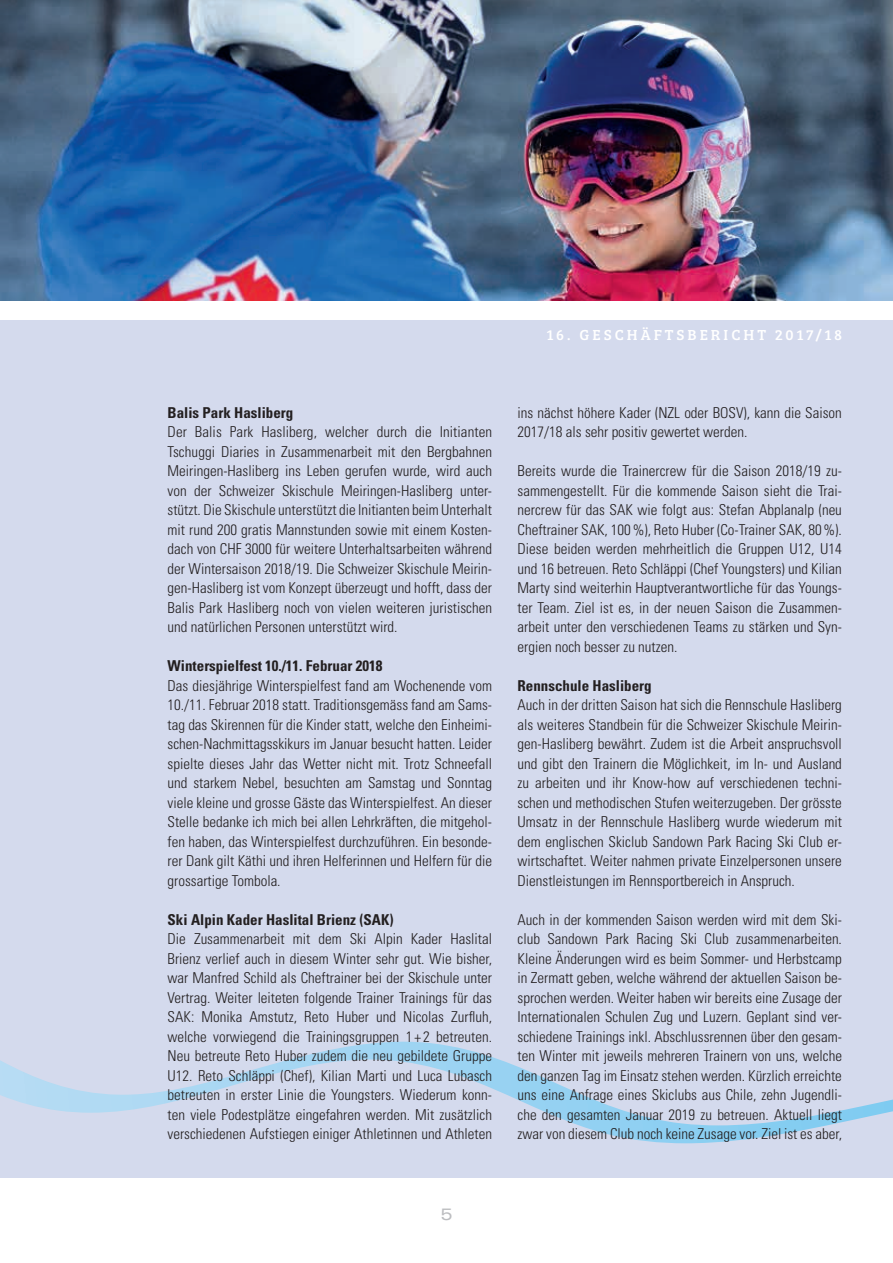
<style>
.page{position:relative;width:893px;height:1263px;background:#fff}
.page>*{position:absolute;margin:0;border:0;box-sizing:border-box;transform-origin:0 0}
.t1{font:expanded 16.5px "Univers LT Std";color:#bcbdc0}
.t2{font:300 condensed 15px/19.5px "Univers LT Std";color:#231f20;text-align:justify}
.t3{font:700 condensed 15px "Univers LT Std";color:#231f20}
.t4{font:15px "Bree Serif";letter-spacing:.2em;color:#fff}
</style>
<div class="page">
<div style="left:0;top:320px;width:893px;height:858px;background:#d4daed"></div>
<svg style="left:0;top:1042px;width:893px;height:101px"></svg>
<img style="left:0;top:0;width:893px;height:301px">
<p class="t4" style="left:547px;top:323px;width:297px">16. GESCHÄFTSBERICHT 2017/18</p>
<p class="t3" style="left:168px;top:403px;width:127px">Balis Park Hasliberg</p>
<p class="t2" style="left:168px;top:422px;width:326px">Der Balis Park Hasliberg, welcher durch die Initianten Tschuggi Diaries in Zusammenarbeit mit den Bergbahnen Meiringen-Hasliberg ins Leben gerufen wurde, wird auch von der Schweizer Skischule Meiringen-Hasliberg unter&shy;stützt. Die Skischule unterstützt die Initianten beim Unterhalt mit rund 200 gratis Mannstunden sowie mit einem Kosten&shy;dach von CHF 3000 für weitere Unterhaltsarbeiten während der Wintersaison 2018/19. Die Schweizer Skischule Meirin&shy;gen-Hasliberg ist vom Konzept überzeugt und hofft, dass der Balis Park Hasliberg noch von vielen weiteren juristischen und natürlichen Personen unterstützt wird.</p>
<p class="t3" style="left:168px;top:657px;width:216px">Winterspielfest 10./11. Februar 2018</p>
<p class="t2" style="left:168px;top:676px;width:326px">Das diesjährige Winterspielfest fand am Wochenende vom 10./11. Februar 2018 statt. Traditionsgemäss fand am Sams&shy;tag das Skirennen für die Kinder statt, welche den Einheimi&shy;schen-Nachmittagsskikurs im Januar besucht hatten. Leider spielte dieses Jahr das Wetter nicht mit. Trotz Schneefall und starkem Nebel, besuchten am Samstag und Sonntag viele kleine und grosse Gäste das Winterspielfest. An dieser Stelle bedanke ich mich bei allen Lehrkräften, die mitgehol&shy;fen haben, das Winterspielfest durchzuführen. Ein besonde&shy;rer Dank gilt Käthi und ihren Helferinnen und Helfern für die grossartige Tombola.</p>
<p class="t3" style="left:168px;top:910px;width:227px">Ski Alpin Kader Haslital Brienz (SAK)</p>
<p class="t2" style="left:168px;top:929px;width:326px">Die Zusammenarbeit mit dem Ski Alpin Kader Haslital Brienz verlief auch in diesem Winter sehr gut. Wie bisher, war Manfred Schild als Cheftrainer bei der Skischule unter Vertrag. Weiter leiteten folgende Trainer Trainings für das SAK: Monika Amstutz, Reto Huber und Nicolas Zurfluh, welche vorwiegend die Trainingsgruppen 1 + 2 betreuten.<br>Neu betreute Reto Huber zudem die neu gebildete Gruppe U12. Reto Schläppi (Chef), Kilian Marti und Luca Lubasch betreuten in erster Linie die Youngsters. Wiederum konn&shy;ten viele Podestplätze eingefahren werden. Mit zusätzlich verschiedenen Aufstiegen einiger Athletinnen und Athleten</p>
<p class="t2" style="left:518px;top:403px;width:326px">ins nächst höhere Kader (NZL oder BOSV), kann die Saison<br>2017/18 als sehr positiv gewertet werden.</p>
<p class="t2" style="left:518px;top:461px;width:326px">Bereits wurde die Trainercrew für die Saison 2018/19 zu&shy;sammengestellt. Für die kommende Saison sieht die Trai&shy;nercrew für das SAK wie folgt aus: Stefan Abplanalp (neu Cheftrainer SAK, 100 %), Reto Huber (Co-Trainer SAK, 80 %).<br>Diese beiden werden mehrheitlich die Gruppen U12, U14 und 16 betreuen. Reto Schläppi (Chef Youngsters) und Kilian Marty sind weiterhin Hauptverantwortliche für das Youngs&shy;ter Team. Ziel ist es, in der neuen Saison die Zusammen&shy;arbeit unter den verschiedenen Teams zu stärken und Syn&shy;ergien noch besser zu nutzen.</p>
<p class="t3" style="left:518px;top:676px;width:136px">Rennschule Hasliberg</p>
<p class="t2" style="left:518px;top:695px;width:326px">Auch in der dritten Saison hat sich die Rennschule Hasliberg als weiteres Standbein für die Schweizer Skischule Meirin&shy;gen-Hasliberg bewährt. Zudem ist die Arbeit anspruchsvoll und gibt den Trainern die Möglichkeit, im In- und Ausland zu arbeiten und ihr Know-how auf verschiedenen techni&shy;schen und methodischen Stufen weiterzugeben. Der grösste Umsatz in der Rennschule Hasliberg wurde wiederum mit dem englischen Skiclub Sandown Park Racing Ski Club er&shy;wirtschaftet. Weiter nahmen private Einzelpersonen unsere Dienstleistungen im Rennsportbereich in Anspruch.</p>
<p class="t2" style="left:518px;top:910px;width:326px">Auch in der kommenden Saison werden wird mit dem Ski&shy;club Sandown Park Racing Ski Club zusammenarbeiten.<br>Kleine Änderungen wird es beim Sommer- und Herbstcamp in Zermatt geben, welche während der aktuellen Saison be&shy;sprochen werden. Weiter haben wir bereits eine Zusage der Internationalen Schulen Zug und Luzern. Geplant sind ver&shy;schiedene Trainings inkl. Abschlussrennen über den gesam&shy;ten Winter mit jeweils mehreren Trainern von uns, welche den ganzen Tag im Einsatz stehen werden. Kürzlich erreichte uns eine Anfrage eines Skiclubs aus Chile, zehn Jugendli&shy;che den gesamten Januar 2019 zu betreuen. Aktuell liegt zwar von diesem Club noch keine Zusage vor. Ziel ist es aber,</p>
<p class="t1" style="left:440px;top:1204px;width:14px">5</p>
</div>
